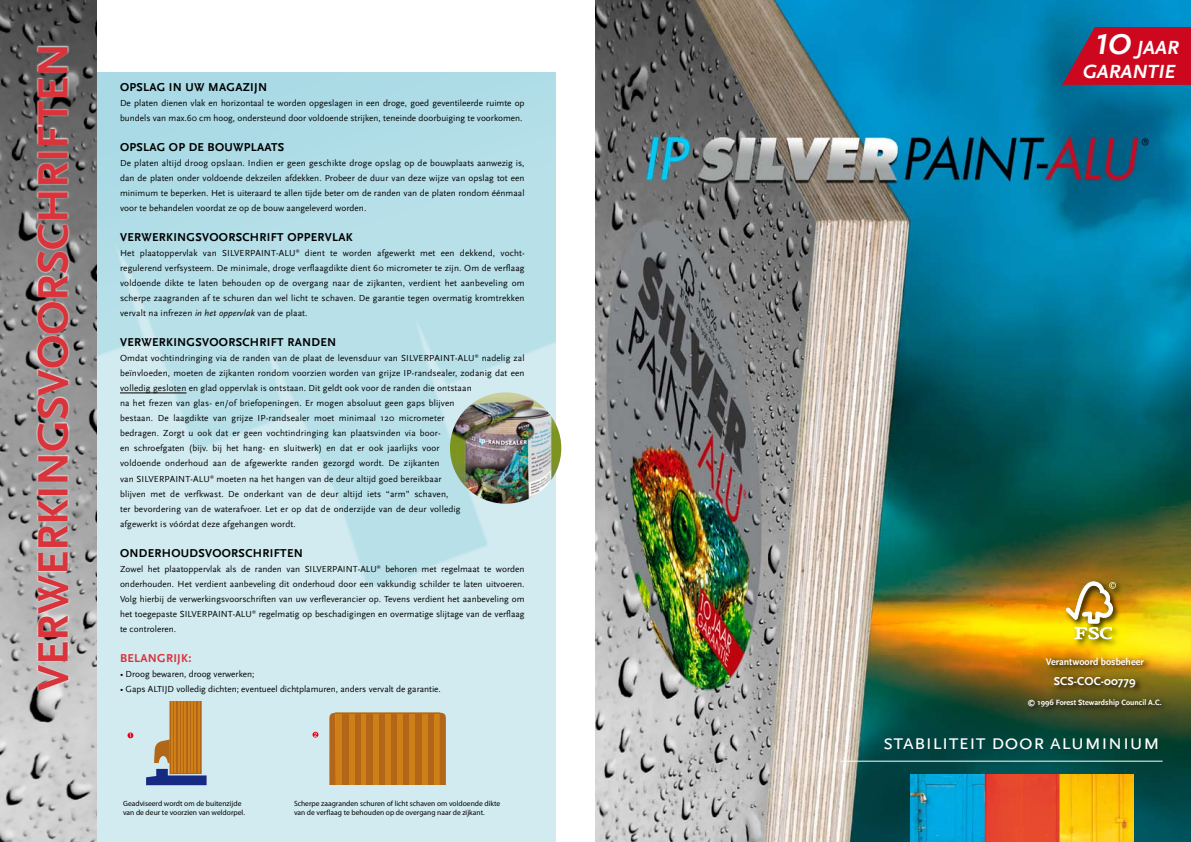
<style>
.page{position:relative;width:1191px;height:842px;background:#fff}
.page>*{position:absolute;margin:0;border:0;box-sizing:border-box;transform-origin:0 0}
.t1{font:700 45px "Scala Sans";color:#d9333b}
.t2{font:22px "Scala Sans Caps";color:#fff}
.t3{font:italic 700 20px/24px "Scala Sans LF";color:#fff;text-align:right}
.t4{font:700 12px "Scala Sans LF";letter-spacing:.025em;color:#000}
.t5{font:700 12px "Scala Sans";color:#fff}
.t6{font:700 12px "Scala Sans LF";letter-spacing:.025em;color:#d9333b}
.t7{font:700 10px "Scala Sans";color:#fff}
.t8{font:9.2px/15px "Scala Sans";letter-spacing:.015em;color:#000}
.t9{font:700 8px "Scala Sans";color:#fff}
.t10{font:7.5px/9px "Myriad";color:#000}
.t11{font:4px "Scala Sans";color:#000}
.s1{font-family:"Scala Sans LF";font-style:italic}
.s2{font-size:30px}
</style>
<div class="page">
<img style="left:96px;top:73px;width:459px;height:769px">
<svg style="left:146px;top:769px;width:61px;height:16px"></svg>
<svg style="left:154px;top:739px;width:15px;height:24px"></svg>
<div style="left:169px;top:702px;width:33px;height:72px;background:#b16618"></div>
<hr style="left:198px;top:702px;width:2px;height:71px;background:#cf7f17">
<hr style="left:194px;top:702px;width:2px;height:71px;background:#cf7f17">
<hr style="left:191px;top:702px;width:2px;height:71px;background:#cf7f17">
<hr style="left:188px;top:702px;width:2px;height:71px;background:#cf7f17">
<hr style="left:184px;top:702px;width:2px;height:71px;background:#cf7f17">
<hr style="left:181px;top:702px;width:2px;height:71px;background:#cf7f17">
<hr style="left:178px;top:702px;width:2px;height:71px;background:#cf7f17">
<hr style="left:174px;top:702px;width:2px;height:71px;background:#cf7f17">
<hr style="left:171px;top:702px;width:2px;height:71px;background:#cf7f17">
<svg style="left:312px;top:732px;width:6px;height:6px"></svg>
<svg style="left:127px;top:732px;width:6px;height:6px"></svg>
<div style="left:335px;top:713px;width:105px;height:72px;background:#cf7f17"></div>
<div style="left:379px;top:713px;width:6px;height:72px;background:#b16618"></div>
<div style="left:367px;top:713px;width:6px;height:72px;background:#b16618"></div>
<div style="left:391px;top:713px;width:6px;height:72px;background:#b16618"></div>
<div style="left:355px;top:713px;width:5px;height:72px;background:#b16618"></div>
<svg style="left:440px;top:713px;width:6px;height:72px"></svg>
<svg style="left:329px;top:713px;width:7px;height:72px"></svg>
<div style="left:342px;top:713px;width:7px;height:72px;background:#b16618"></div>
<div style="left:403px;top:713px;width:6px;height:72px;background:#b16618"></div>
<div style="left:415px;top:713px;width:7px;height:72px;background:#b16618"></div>
<div style="left:428px;top:713px;width:5px;height:72px;background:#b16618"></div>
<hr style="left:335px;top:713px;width:105px;height:1px;background:#b16618">
<img style="left:595px;top:0;width:596px;height:842px">
<hr style="left:840px;top:761px;width:322px;height:1px;background:#fff">
<img style="left:0;top:0;width:96px;height:842px">
<img style="left:910px;top:775px;width:223px;height:67px">
<svg style="left:1025px;top:655px;width:144px;height:60px;background:#796216"></svg>
<img style="left:1057px;top:575px;width:69px;height:73px">
<hr style="left:120px;top:393px;width:66px;height:1px;background:#000">
<svg style="left:35px;top:44px;width:36px;height:649px"></svg>
<svg style="left:1062px;top:27px;width:129px;height:58px;background:#b1142e"></svg>
<img style="left:450px;top:392px;width:111px;height:112px;border-radius:50%">
<h1 class="t1" style="left:28px;top:691px;width:650px;rotate:-90deg">VERWERKINGSVOORSCHRIFTEN</h1>
<h3 class="t4" style="left:120px;top:81px;width:149px">OPSLAG IN UW MAGAZIJN</h3>
<p class="t8" style="left:120px;top:96px;width:406px">De platen dienen vlak en horizontaal te worden opgeslagen in een droge, goed geventileerde ruimte op bundels van max.60 cm hoog, ondersteund door voldoende strijken, teneinde doorbuiging te voorkomen.</p>
<h3 class="t4" style="left:120px;top:141px;width:166px">OPSLAG OP DE BOUWPLAATS</h3>
<p class="t8" style="left:120px;top:156px;width:406px;text-align:justify">De platen altijd droog opslaan. Indien er geen geschikte droge opslag op de bouwplaats aanwezig is, dan de platen onder voldoende dekzeilen afdekken. Probeer de duur van deze wijze van opslag tot een minimum te beperken. Het is uiteraard te allen tijde beter om de randen van de platen rondom éénmaal voor te behandelen voordat ze op de bouw aangeleverd worden.</p>
<h3 class="t4" style="left:120px;top:231px;width:234px">VERWERKINGSVOORSCHRIFT OPPERVLAK</h3>
<p class="t8" style="left:120px;top:246px;width:177px">Het plaatoppervlak van SILVERPAINT-ALU</p>
<p class="t11" style="left:296px;top:249px;width:5px">®</p>
<p class="t8" style="left:120px;top:246px;width:406px;text-align:justify;text-indent:185px">dient te worden afgewerkt met een dekkend, vocht&shy;regulerend verfsysteem. De minimale, droge verflaagdikte dient 60 micrometer te zijn. Om de verflaag voldoende dikte te laten behouden op de overgang naar de zijkanten, verdient het aanbeveling om scherpe zaagranden af te schuren dan wel licht te schaven. De garantie tegen overmatig kromtrekken vervalt na infrezen <span class="s1">in het oppervlak</span> van de plaat.</p>
<h3 class="t4" style="left:120px;top:336px;width:218px">VERWERKINGSVOORSCHRIFT RANDEN</h3>
<p class="t8" style="left:120px;top:351px;width:356px">Omdat vochtindringing via de randen van de plaat de levensduur van SILVERPAINT-ALU</p>
<p class="t11" style="left:475px;top:354px;width:5px">®</p>
<p class="t8" style="left:120px;top:351px;width:406px;text-indent:362px">nadelig zal beïnvloeden, moeten de zijkanten rondom voorzien worden van grijze IP-randsealer, zodanig dat een volledig gesloten en glad oppervlak is ontstaan. Dit geldt ook voor de randen die ontstaan<br>na het frezen van glas- en/of briefopeningen. Er mogen absoluut geen gaps blijven<br>bestaan. De laagdikte van grijze IP-randsealer moet minimaal 120 micrometer<br>bedragen. Zorgt u ook dat er geen vochtindringing kan plaatsvinden via boor-<br>en schroefgaten (bijv. bij het hang- en sluitwerk) en dat er ook jaarlijks voor<br>voldoende onderhoud aan de afgewerkte randen gezorgd wordt. De zijkanten<br>van SILVERPAINT-ALU</p>
<p class="t8" style="left:120px;top:471px;width:342px;text-indent:96px">moeten na het hangen van de deur altijd goed bereikbaar blijven met de verfkwast. De onderkant van de deur altijd iets “arm” schaven, ter bevordering van de waterafvoer. Let er op dat de onderzijde van de deur volledig afgewerkt is vóórdat deze afgehangen wordt.</p>
<h3 class="t4" style="left:120px;top:546px;width:184px">ONDERHOUDSVOORSCHRIFTEN</h3>
<p class="t8" style="left:120px;top:561px;width:258px">Zowel het plaatoppervlak als de randen van SILVERPAINT-ALU</p>
<p class="t11" style="left:377px;top:564px;width:5px">®</p>
<p class="t11" style="left:210px;top:474px;width:5px">®</p>
<p class="t8" style="left:120px;top:561px;width:406px;text-align:justify;text-indent:265px">behoren met regelmaat te worden onderhouden. Het verdient aanbeveling dit onderhoud door een vakkundig schilder te laten uitvoeren.<br>Volg hierbij de verwerkingsvoorschriften van uw verfleverancier op. Tevens verdient het aanbeveling om het toegepaste SILVERPAINT-ALU</p>
<p class="t11" style="left:252px;top:609px;width:5px">®</p>
<p class="t8" style="left:259px;top:606px;width:267px">regelmatig op beschadigingen en overmatige slijtage van de verflaag</p>
<p class="t8" style="left:120px;top:621px;width:58px">te controleren.</p>
<h3 class="t6" style="left:120px;top:651px;width:73px">BELANGRIJK:</h3>
<p class="t8" style="left:120px;top:666px;width:136px">• Droog bewaren, droog verwerken;</p>
<p class="t8" style="left:120px;top:681px;width:322px">• Gaps ALTIJD volledig dichten; eventueel dichtplamuren, anders vervalt de garantie.</p>
<p class="t10" style="left:123px;top:800px;width:123px">Geadviseerd wordt om de buitenzijde van de deur te voorzien van weldorpel.</p>
<p class="t10" style="left:294px;top:800px;width:208px">Scherpe zaagranden schuren of licht schaven om voldoende dikte van de verflaag te behouden op de overgang naar de zijkant.</p>
<h3 class="t3" style="left:1082px;top:36px;width:97px"><span class="s2">1O</span> JAAR<br>GARANTIE</h3>
<p class="t7" style="left:1045px;top:656px;width:99px">Verantwoord bosbeheer</p>
<h3 class="t5" style="left:1053px;top:674px;width:83px">SCS-COC-00779</h3>
<p class="t9" style="left:1027px;top:697px;width:136px">© 1996 Forest Stewardship Council A.C.</p>
<h2 class="t2" style="left:883px;top:730px;width:278px">stabiliteit door aluminium</h2>
</div>
